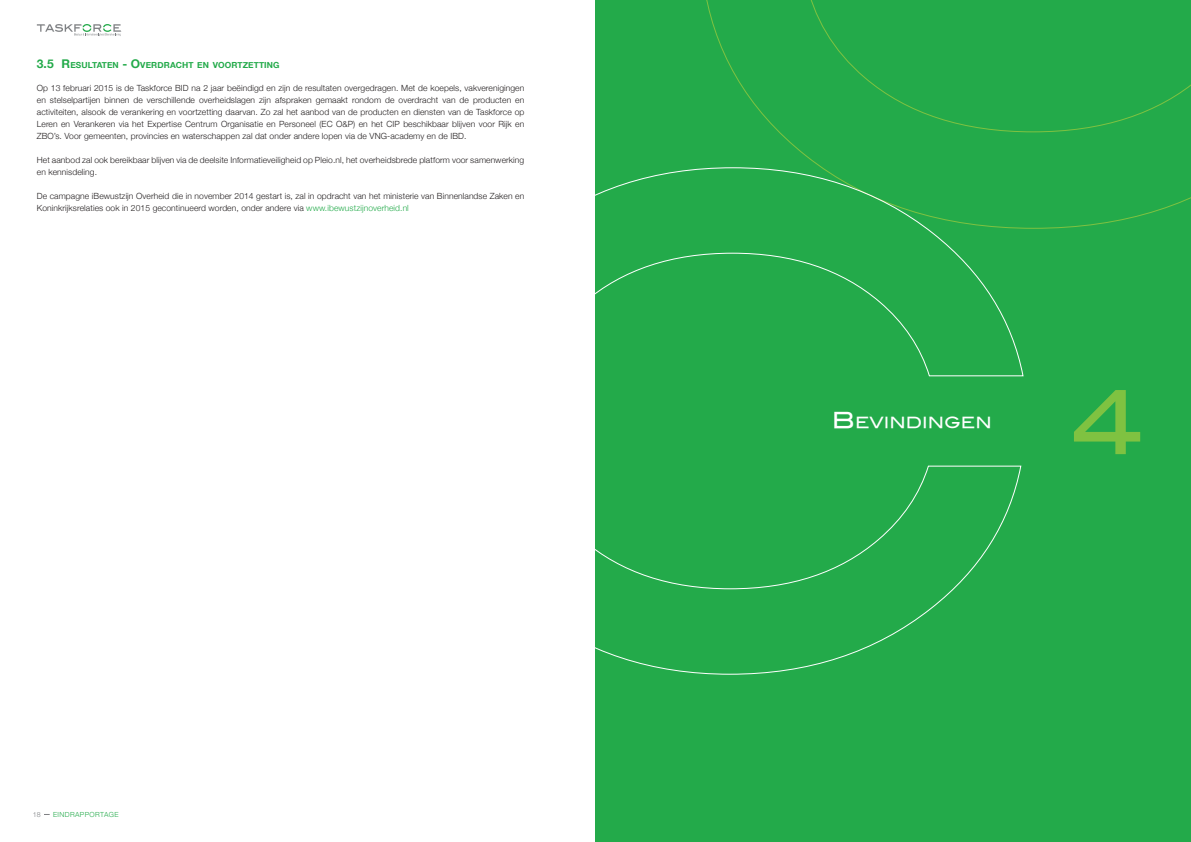
<style>
.page{position:relative;width:1191px;height:842px;background:#fff}
.page>*{position:absolute;margin:0;border:0;box-sizing:border-box;transform-origin:0 0}
.t1{font:88.6px "Blair Md ITCTT Medium";color:#7fc241}
.t2{font:15.4px "Blair Md ITCTT Medium";color:#fff}
.t3{font:300 8.5px/12px "Helvetica Neue";letter-spacing:.01em;color:#231f20}
.t4{font:700 8.4px "Helvetica Neue";letter-spacing:.015em;color:#23aa4a}
.t5{font:300 7px "Helvetica Neue";letter-spacing:.055em;color:#23aa4a}
.t6{font:300 7px "Helvetica Neue LT Std";color:#7e8083}
.s1{font-size:12px}
.s2{color:#23aa4a}
.s3{font-size:22px}
</style>
<div class="page">
<svg style="left:37px;top:24px;width:84px;height:12px"></svg>
<div style="left:595px;top:0;width:596px;height:842px;background:#23aa4a"></div>
<svg style="left:706px;top:0;width:485px;height:229px"></svg>
<svg style="left:595px;top:167px;width:428px;height:209px"></svg>
<svg style="left:595px;top:466px;width:426px;height:209px"></svg>
<p class="t4" style="left:37px;top:60px;width:244px"><span class="s1">3.5 R</span>ESULTATEN <span class="s1">- O</span>VERDRACHT EN VOORTZETTING</p>
<p class="t3" style="left:37px;top:82px;width:489px;text-align:justify">Op 13 februari 2015 is de Taskforce BID na 2 jaar beëindigd en zijn de resultaten overgedragen. Met de koepels, vakverenigingen en stelselpartijen binnen de verschillende overheidslagen zijn afspraken gemaakt rondom de overdracht van de producten en activiteiten, alsook de verankering en voortzetting daarvan. Zo zal het aanbod van de producten en diensten van de Taskforce op Leren en Verankeren via het Expertise Centrum Organisatie en Personeel (EC O&amp;P) en het CIP beschikbaar blijven voor Rijk en ZBO’s. Voor gemeenten, provincies en waterschappen zal dat onder andere lopen via de VNG-academy en de IBD.</p>
<p class="t3" style="left:37px;top:154px;width:489px">Het aanbod zal ook bereikbaar blijven via de deelsite Informatieveiligheid op Pleio.nl, het overheidsbrede platform voor samenwerking en kennisdeling.</p>
<p class="t3" style="left:37px;top:190px;width:489px">De campagne iBewustzijn Overheid die in november 2014 gestart is, zal in opdracht van het ministerie van Binnenlandse Zaken en<br>Koninkrijksrelaties ook in 2015 gecontinueerd worden, onder andere via <span class="s2">www.ibewustzijnoverheid.nl</span></p>
<p class="t6" style="left:33px;top:810px;width:9px">18</p>
<p class="t5" style="left:53px;top:810px;width:67px">EINDRAPPORTAGE</p>
<h2 class="t2" style="left:831px;top:410px;width:161px"><span class="s3">B</span>EVI NDI NGEN</h2>
<h1 class="t1" style="left:1071px;top:350px;width:72px">4</h1>
</div>
